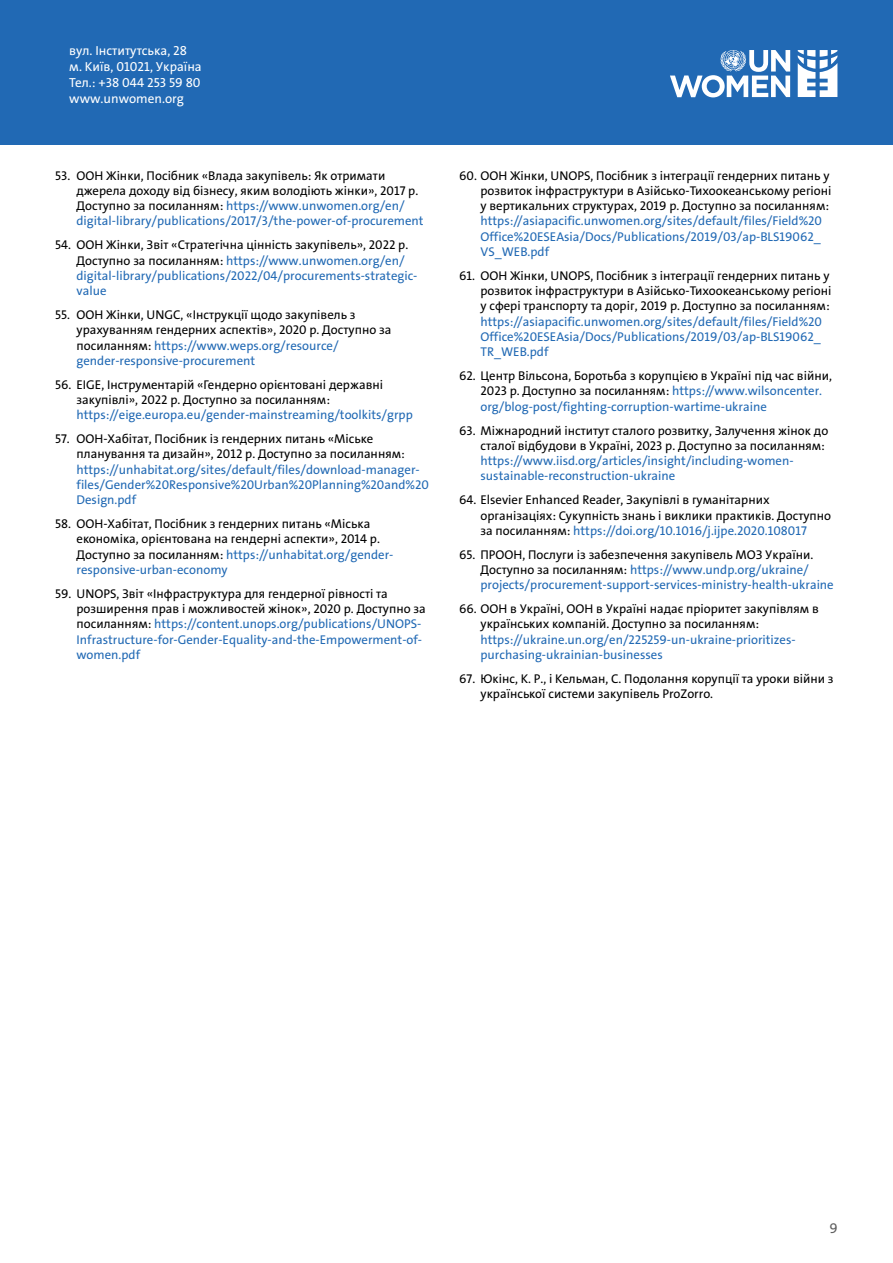
<style>
.page{position:relative;width:893px;height:1263px;background:#fff}
.page>*{position:absolute;margin:0;border:0;box-sizing:border-box;transform-origin:0 0}
.t1{font:14.25px "The Sans";color:#606060}
.t2{font:13.2px/15.8px "The Sans";color:#fff}
.t3{font:12.75px/15.3px "The Sans";color:#000}
.t4{font:12.75px/15.3px "The Sans";color:#2169b4}
.s1{color:#2169b4}
.s2{color:#000}
</style>
<div class="page">
<div style="left:0;top:0;width:893px;height:145px;background:#2169b4"></div>
<svg style="left:670px;top:50px;width:120px;height:47px"></svg>
<svg style="left:798px;top:50px;width:39px;height:47px"></svg>
<p class="t2" style="left:69px;top:43px;width:134px">вул. Інститутська, 28 м. Київ, 01021, Україна<br>Тел.: +38 044 253 59 80 www.unwomen.org</p>
<p class="t3" style="left:77px;top:168px;width:349px;text-indent:-21px">53. ООН Жінки, Посібник «Влада закупівель: Як отримати джерела доходу від бізнесу, яким володіють жінки», 2017 р.<br>Доступно за посиланням: <span class="s1">https://www.unwomen.org/en/ digital-library/publications/2017/3/the-power-of-procurement</span></p>
<p class="t4" style="left:77px;top:237px;width:342px;text-indent:-21px"><span class="s2">54. ООН Жінки, Звіт «Стратегічна цінність закупівель», 2022 р.<br>Доступно за посиланням:</span> https://www.unwomen.org/en/ digital-library/publications/2022/04/procurements-strategic&shy;value</p>
<p class="t3" style="left:77px;top:307px;width:316px;text-indent:-21px">55. ООН Жінки, UNGC, «Інструкції щодо закупівель з урахуванням гендерних аспектів», 2020 р. Доступно за посиланням: <span class="s1">https://www.weps.org/resource/ gender-responsive-procurement</span></p>
<p class="t3" style="left:77px;top:377px;width:308px;text-indent:-21px">56. EIGE, Інструментарій «Гендерно орієнтовані державні закупівлі», 2022 р. Доступно за посиланням:</p>
<p class="t4" style="left:77px;top:407px;width:338px">https://eige.europa.eu/gender-mainstreaming/toolkits/grpp</p>
<p class="t3" style="left:77px;top:431px;width:330px;text-indent:-21px">57. ООН-Хабітат, Посібник із гендерних питань «Міське планування та дизайн», 2012 р. Доступно за посиланням:</p>
<p class="t4" style="left:77px;top:462px;width:354px">https://unhabitat.org/sites/default/files/download-manager&shy;files/Gender%20Responsive%20Urban%20Planning%20and%20<br>Design.pdf</p>
<p class="t3" style="left:77px;top:516px;width:318px;text-indent:-21px">58. ООН-Хабітат, Посібник з гендерних питань «Міська економіка, орієнтована на гендерні аспекти», 2014 р.<br>Доступно за посиланням: <span class="s1">https://unhabitat.org/gender&shy;responsive-urban-economy</span></p>
<p class="t4" style="left:77px;top:586px;width:351px;text-indent:-21px"><span class="s2">59. UNOPS, Звіт «Інфраструктура для гендерної рівності та розширення прав і можливостей жінок», 2020 р. Доступно за посиланням:</span> https://content.unops.org/publications/UNOPS-Infrastructure-for-Gender-Equality-and-the-Empowerment-of&shy;women.pdf</p>
<p class="t3" style="left:480px;top:168px;width:353px;text-indent:-21px">60. ООН Жінки, UNOPS, Посібник з інтеграції гендерних питань у розвиток інфраструктури в Азійсько-Тихоокеанському регіоні у вертикальних структурах, 2019 р. Доступно за посиланням:</p>
<p class="t4" style="left:480px;top:214px;width:343px;text-align:justify">https://asiapacific.unwomen.org/sites/default/files/Field%20<br>Office%20ESEAsia/Docs/Publications/2019/03/ap-BLS19062_ VS_WEB.pdf</p>
<p class="t3" style="left:480px;top:268px;width:353px;text-indent:-21px">61. ООН Жінки, UNOPS, Посібник з інтеграції гендерних питань у розвиток інфраструктури в Азійсько-Тихоокеанському регіоні у сфері транспорту та доріг, 2019 р. Доступно за посиланням:</p>
<p class="t4" style="left:480px;top:314px;width:343px;text-align:justify">https://asiapacific.unwomen.org/sites/default/files/Field%20<br>Office%20ESEAsia/Docs/Publications/2019/03/ap-BLS19062_ TR_WEB.pdf</p>
<p class="t3" style="left:480px;top:368px;width:353px;text-indent:-21px">62. Центр Вільсона, Боротьба з корупцією в Україні під час війни,<br>2023 р. Доступно за посиланням: <span class="s1">https://www.wilsoncenter. org/blog-post/fighting-corruption-wartime-ukraine</span></p>
<p class="t3" style="left:459px;top:423px;width:371px;text-align:right">63. Міжнародний інститут сталого розвитку, Залучення жінок до сталої відбудови в Україні, 2023 р. Доступно за посиланням:</p>
<p class="t4" style="left:480px;top:453px;width:315px">https://www.iisd.org/articles/insight/including-women&shy;sustainable-reconstruction-ukraine</p>
<p class="t3" style="left:480px;top:492px;width:352px;text-indent:-21px">64. Elsevier Enhanced Reader, Закупівлі в гуманітарних організаціях: Сукупність знань і виклики практиків. Доступно за посиланням: <span class="s1">https://doi.org/10.1016/j.ijpe.2020.108017</span></p>
<p class="t4" style="left:480px;top:547px;width:355px;text-indent:-21px"><span class="s2">65. ПРООН, Послуги із забезпечення закупівель МОЗ України.<br>Доступно за посиланням:</span> https://www.undp.org/ukraine/ projects/procurement-support-services-ministry-health-ukraine</p>
<p class="t3" style="left:480px;top:601px;width:340px;text-indent:-21px">66. ООН в Україні, ООН в Україні надає пріоритет закупівлям в українських компаній. Доступно за посиланням:</p>
<p class="t4" style="left:480px;top:632px;width:317px">https://ukraine.un.org/en/225259-un-ukraine-prioritizes&shy;purchasing-ukrainian-businesses</p>
<p class="t3" style="left:480px;top:671px;width:354px;text-indent:-21px">67. Юкінс, К. Р., і Кельман, С. Подолання корупції та уроки війни з української системи закупівель ProZorro.</p>
<p class="t1" style="left:829px;top:1219px;width:10px">9</p>
</div>
